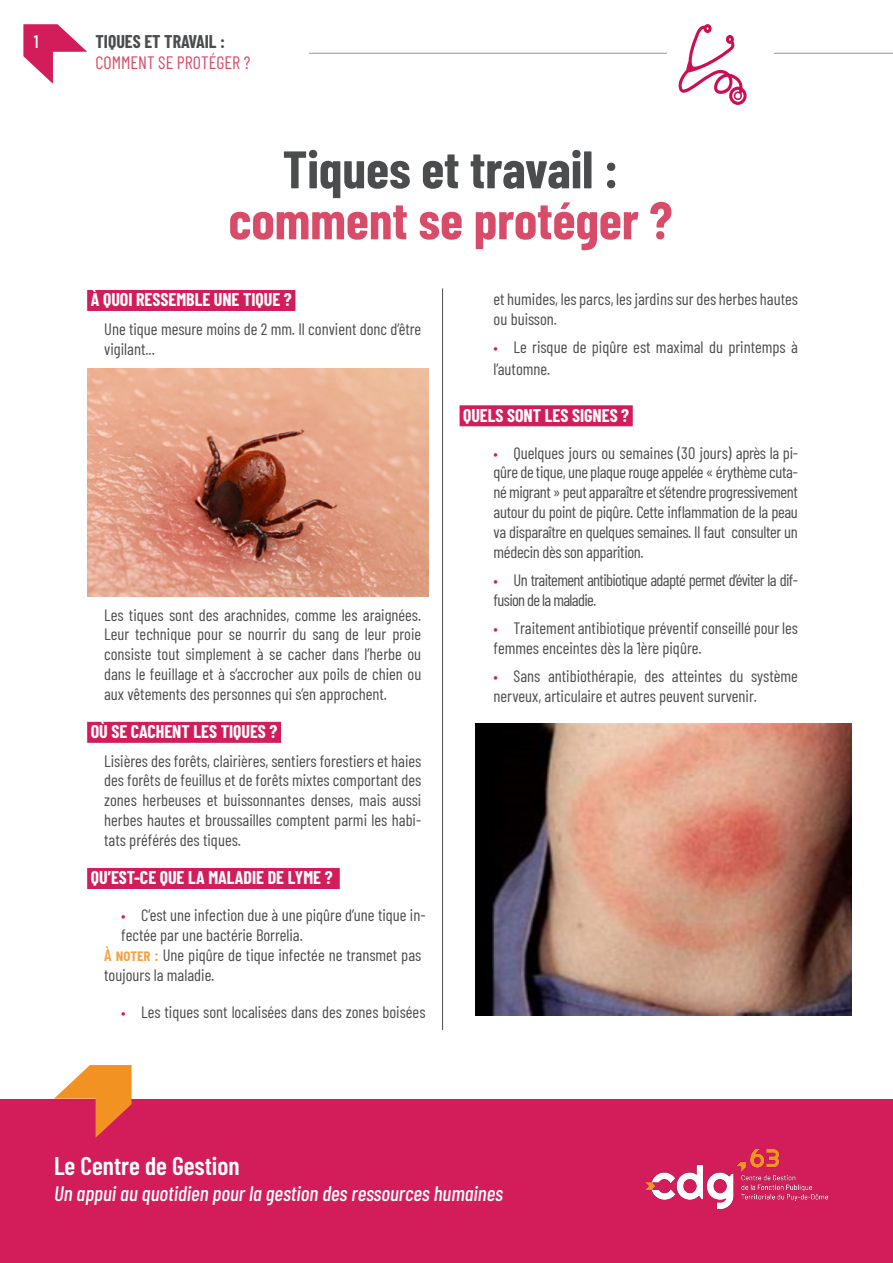
<style>
.page{position:relative;width:893px;height:1263px;background:#fff}
.page>*{position:absolute;margin:0;border:0;box-sizing:border-box;transform-origin:0 0}
.t1{font:700 52.65px "Barlow Condensed";color:#d84c6a}
.t2{font:700 52.65px "Barlow Condensed";color:#4b4c4d}
.t3{font:600 25.5px "Barlow Condensed";color:#fff}
.t4{font:italic 500 21px "Barlow Condensed";color:#fff}
.t5{font:700 18px "Barlow Condensed";color:#fff}
.t6{font:18px "Barlow Condensed";color:#d84c6a}
.t7{font:700 18px "Barlow Condensed";color:#4b4c4d}
.t8{font:500 18px "Barlow Condensed";color:#fff}
.t9{font:16.5px/19.8px "Barlow Condensed";color:#4b4c4d}
.t10{font:16.5px/19.8px "Barlow Condensed";letter-spacing:-.04em;color:#4b4c4d}
.s1{font-size:15px;color:#d21d5a}
.s2{font-weight:600;color:#f4a043}
</style>
<div class="page">
<hr style="left:309px;top:53px;width:584px;height:1px;background:#939598">
<svg style="left:23px;top:24px;width:64px;height:60px"></svg>
<div style="left:0;top:1099px;width:893px;height:164px;background:#d21d5a"></div>
<svg style="left:54px;top:1065px;width:78px;height:73px"></svg>
<img style="left:645px;top:1149px;width:182px;height:60px">
<div style="left:87px;top:290px;width:208px;height:21px;background:#d21d5a"></div>
<div style="left:87px;top:722px;width:194px;height:21px;background:#d21d5a"></div>
<div style="left:87px;top:868px;width:253px;height:21px;background:#d21d5a"></div>
<div style="left:460px;top:405px;width:173px;height:21px;background:#d21d5a"></div>
<img style="left:87px;top:369px;width:341px;height:227px">
<img style="left:475px;top:724px;width:377px;height:291px">
<svg style="left:655px;top:24px;width:122px;height:81px"></svg>
<hr style="left:442px;top:288px;width:1px;height:742px;background:#4b4c4d">
<p class="t8" style="left:34px;top:29px;width:6px">1</p>
<p class="t7" style="left:95px;top:29px;width:131px">TIQUES ET TRAVAIL :</p>
<p class="t6" style="left:95px;top:50px;width:157px">COMMENT SE PROTÉGER ?</p>
<p class="t2" style="left:283px;top:132px;width:337px">Tiques et travail :</p>
<p class="t1" style="left:229px;top:183px;width:445px">comment se protéger ?</p>
<p class="t5" style="left:91px;top:287px;width:203px">À QUOI RESSEMBLE UNE TIQUE ?</p>
<p class="t9" style="left:104px;top:318px;width:319px">Une tique mesure moins de 2 mm. Il convient donc d’être vigilant...</p>
<p class="t9" style="left:104px;top:603px;width:319px;text-align:justify">Les tiques sont des arachnides, comme les araignées.<br>Leur technique pour se nourrir du sang de leur proie consiste tout simplement à se cacher dans l’herbe ou dans le feuillage et à s’accrocher aux poils de chien ou aux vêtements des personnes qui s’en approchent.</p>
<p class="t5" style="left:91px;top:719px;width:188px">OÙ SE CACHENT LES TIQUES ?</p>
<p class="t9" style="left:104px;top:750px;width:319px;text-align:justify">Lisières des forêts, clairières, sentiers forestiers et haies des forêts de feuillus et de forêts mixtes comportant des zones herbeuses et buissonnantes denses, mais aussi herbes hautes et broussailles comptent parmi les habi&shy;tats préférés des tiques.</p>
<p class="t5" style="left:91px;top:865px;width:243px">QU’EST-CE QUE LA MALADIE DE LYME ?</p>
<p class="t9" style="left:121px;top:904px;width:306px"><span class="s1">•</span> C’est une infection due à une piqûre d’une tique in&shy;fectée par une bactérie Borrelia.</p>
<p class="t9" style="left:104px;top:944px;width:319px"><span class="s2">À noter :</span> Une piqûre de tique infectée ne transmet pas toujours la maladie.</p>
<p class="t9" style="left:121px;top:1000px;width:306px"><span class="s1">•</span> Les tiques sont localisées dans des zones boisées</p>
<p class="t9" style="left:494px;top:288px;width:306px">et humides, les parcs, les jardins sur des herbes hautes ou buisson.</p>
<p class="t9" style="left:494px;top:335px;width:306px;line-height:21.6px"><span class="s1">•</span> Le risque de piqûre est maximal du printemps à l’automne.</p>
<p class="t5" style="left:463px;top:402px;width:167px">QUELS SONT LES SIGNES ?</p>
<p class="t9" style="left:494px;top:442px;width:306px;text-align:justify"><span class="s1">•</span> Quelques jours ou semaines (30 jours) après la pi&shy;qûre de tique, une plaque rouge appelée « érythème cuta&shy;né migrant » peut apparaître et s’étendre progressivement autour du point de piqûre. Cette inflammation de la peau va disparaître en quelques semaines. Il faut consulter un médecin dès son apparition.</p>
<p class="t10" style="left:494px;top:569px;width:306px"><span class="s1">•</span> Un traitement antibiotique adapté permet d’éviter la dif&shy;fusion de la maladie.</p>
<p class="t9" style="left:494px;top:617px;width:306px"><span class="s1">•</span> Traitement antibiotique préventif conseillé pour les femmes enceintes dès la 1ère piqûre.</p>
<p class="t9" style="left:494px;top:665px;width:306px"><span class="s1">•</span> Sans antibiothérapie, des atteintes du système nerveux, articulaire et autres peuvent survenir.</p>
<p class="t3" style="left:54px;top:1147px;width:187px">Le Centre de Gestion</p>
<p class="t4" style="left:54px;top:1179px;width:451px">Un appui au quotidien pour la gestion des ressources humaines</p>
</div>
